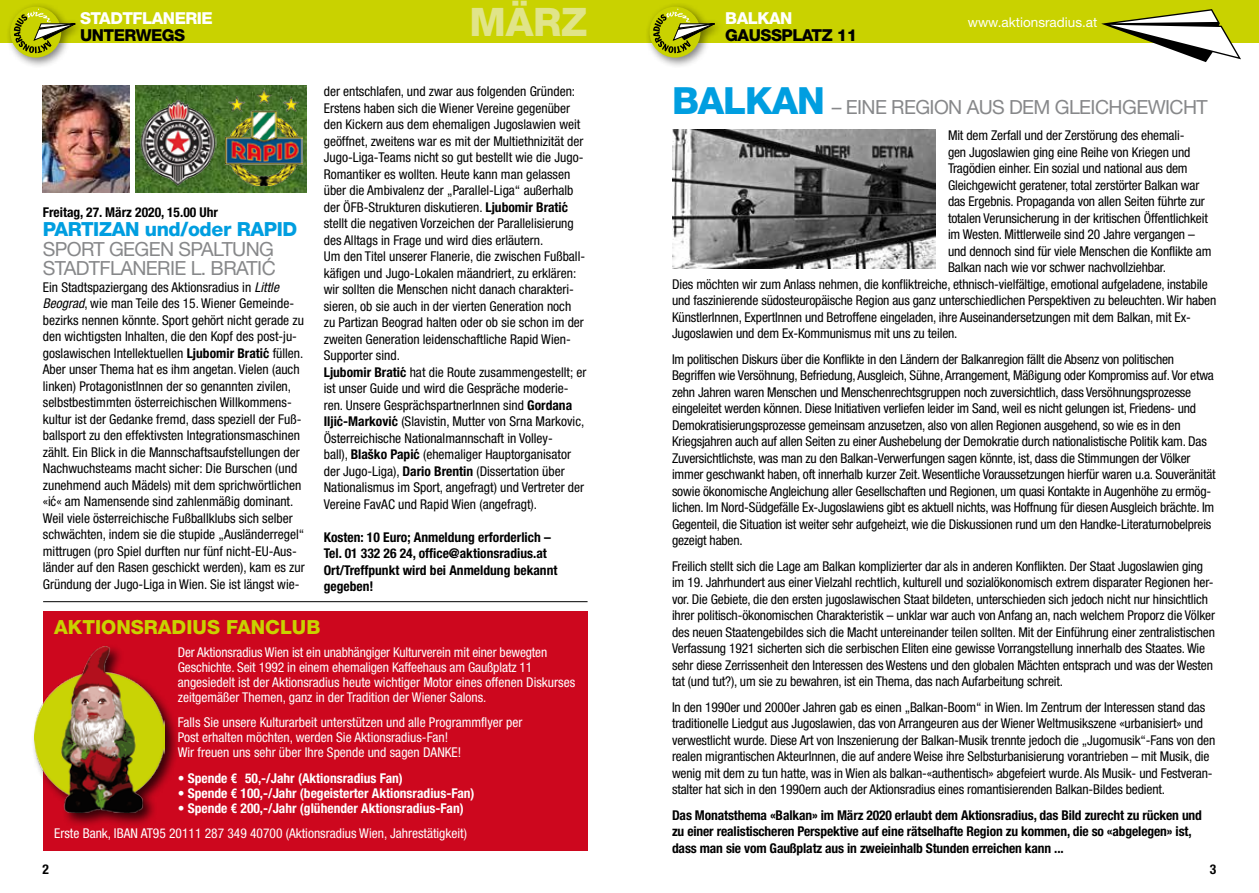
<style>
.page{position:relative;width:1259px;height:893px;background:#fff}
.page>*{position:absolute;margin:0;border:0;box-sizing:border-box;transform-origin:0 0}
.t1{font:800 39.3px "Helvetica Neue";color:#e0e489}
.t2{font:19.5px/19.5px "Helvetica Neue";letter-spacing:-.03em;color:#87888a}
.t3{font:800 19.5px "Helvetica Neue";letter-spacing:-.02em;color:#009ee0}
.t4{font:800 19.5px "Helvetica Neue";color:#c9d200}
.t5{font:800 16.5px "Helvetica Neue";letter-spacing:-.03em;color:#000}
.t6{font:800 16.5px "Helvetica Neue";letter-spacing:-.03em;color:#fff}
.t7{font:condensed 13.5px/16.5px "Helvetica Neue";letter-spacing:-.01em;color:#000}
.t8{font:condensed 13.5px/15px "Helvetica Neue";color:#fff}
.t9{font:700 condensed 13.5px/16.5px "Helvetica Neue";letter-spacing:-.01em;color:#000}
.t10{font:700 condensed 13.5px "Helvetica Neue";color:#fff}
.t11{font:13.5px "Helvetica Neue";color:#fff}
.s1{font-style:italic}
.s2{font-weight:700}
.s3{font-weight:800;font-size:37.5px;color:#009ee0}
</style>
<div class="page">
<div style="left:0;top:0;width:629px;height:43px;background:#c9d200"></div>
<div style="left:6px;top:2px;width:79px;height:66px;background:#000;opacity:.5"></div>
<div style="left:10px;top:7px;width:51px;height:51px;background:#c9d200;border-radius:50%"></div>
<svg style="left:14px;top:9px;width:62px;height:44px"></svg>
<div style="left:629px;top:0;width:630px;height:43px;background:#c9d200"></div>
<svg style="left:1101px;top:9px;width:140px;height:53px"></svg>
<div style="left:645px;top:2px;width:80px;height:66px;background:#000;opacity:.5"></div>
<svg style="left:649px;top:7px;width:51px;height:51px"></svg>
<svg style="left:653px;top:9px;width:62px;height:44px"></svg>
<img style="left:672px;top:130px;width:263px;height:138px">
<div style="left:43px;top:611px;width:544px;height:239px;background:#cd071e"></div>
<img style="left:43px;top:85px;width:86px;height:108px">
<img style="left:136px;top:85px;width:170px;height:108px">
<img style="left:140px;top:96px;width:76px;height:91px">
<img style="left:226px;top:89px;width:76px;height:96px">
<hr style="left:43px;top:601px;width:544px;height:1px;background:#000">
<div style="left:31px;top:643px;width:149px;height:185px;background:#000;opacity:.75"></div>
<img style="left:34px;top:646px;width:131px;height:167px">
<p class="t6" style="left:80px;top:9px;width:134px">STADTFLANERIE</p>
<p class="t5" style="left:80px;top:25px;width:107px">UNTERWEGS</p>
<h1 class="t1" style="left:469px;top:-1px;width:119px">MÄRZ</h1>
<p class="t6" style="left:725px;top:9px;width:69px">BALKAN</p>
<p class="t11" style="left:968px;top:14px;width:131px">www.aktionsradius.at</p>
<p class="t5" style="left:725px;top:25px;width:133px">GAUSSPLATZ 11</p>
<p class="t9" style="left:43px;top:203px;width:177px">Freitag, 27. März 2020, 15.00 Uhr</p>
<h2 class="t3" style="left:43px;top:218px;width:256px">PARTIZAN und/oder RAPID</h2>
<h2 class="t2" style="left:43px;top:239px;width:235px">SPORT GEGEN SPALTUNG<br>STADTFLANERIE L. BRATIC ´</h2>
<p class="t7" style="left:43px;top:279px;width:263px">Ein Stadtspaziergang des Aktionsradius in <span class="s1">Little Beograd</span>, wie man Teile des 15. Wiener Gemeinde&shy;bezirks nennen könnte. Sport gehört nicht gerade zu den wichtigsten Inhalten, die den Kopf des post-ju&shy;goslawischen Intellektuellen <span class="s2">Ljubomir Brati´c</span> füllen.<br>Aber unser Thema hat es ihm angetan. Vielen (auch linken) ProtagonistInnen der so genannten zivilen, selbstbestimmten österreichischen Willkommens&shy;kultur ist der Gedanke fremd, dass speziell der Fuß&shy;ballsport zu den effektivsten Integrationsmaschinen zählt. Ein Blick in die Mannschaftsaufstellungen der Nachwuchsteams macht sicher: Die Burschen (und zunehmend auch Mädels) mit dem sprichwörtlichen «i´c« am Namensende sind zahlenmäßig dominant.<br>Weil viele österreichische Fußballklubs sich selber schwächten, indem sie die stupide „Ausländerregel“ mittrugen (pro Spiel durften nur fünf nicht-EU-Aus&shy;länder auf den Rasen geschickt werden), kam es zur Gründung der Jugo-Liga in Wien. Sie ist längst wie-</p>
<p class="t7" style="left:324px;top:83px;width:264px">der entschlafen, und zwar aus folgenden Gründen:<br>Erstens haben sich die Wiener Vereine gegenüber den Kickern aus dem ehemaligen Jugoslawien weit geöffnet, zweitens war es mit der Multiethnizität der Jugo-Liga-Teams nicht so gut bestellt wie die Jugo-Romantiker es wollten. Heute kann man gelassen über die Ambivalenz der „Parallel-Liga“ außerhalb der ÖFB-Strukturen diskutieren. <span class="s2">Ljubomir Brati´c </span>stellt die negativen Vorzeichen der Parallelisierung des Alltags in Frage und wird dies erläutern.<br>Um den Titel unserer Flanerie, die zwischen Fußball&shy;käfigen und Jugo-Lokalen mäandriert, zu erklären: wir sollten die Menschen nicht danach charakteri&shy;sieren, ob sie auch in der vierten Generation noch<br>zu Partizan Beograd halten oder ob sie schon im der zweiten Generation leidenschaftliche Rapid Wien-Supporter sind.<br><span class="s2">Ljubomir Brati´c</span> hat die Route zusammengestellt; er ist unser Guide und wird die Gespräche moderie&shy;ren. Unsere GesprächspartnerInnen sind <span class="s2">Gordana Ilji´c-Markovi´c</span> (Slavistin, Mutter von Srna Markovic, Österreichische Nationalmannschaft in Volley-<br>ball), <span class="s2">Blaško Papi´c</span> (ehemaliger Hauptorganisator der Jugo-Liga), <span class="s2">Dario Brentin</span> (Dissertation über Nationalismus im Sport, angefragt) und Vertreter der Vereine FavAC und Rapid Wien (angefragt).</p>
<p class="t9" style="left:324px;top:528px;width:235px">Kosten: 10 Euro; Anmeldung erforderlich – Tel. 01 332 26 24, office@aktionsradius.at Ort/Treffpunkt wird bei Anmeldung bekannt gegeben!</p>
<h2 class="t4" style="left:54px;top:616px;width:268px">AKTIONSRADIUS FANCLUB</h2>
<p class="t8" style="left:178px;top:644px;width:399px">Der Aktionsradius Wien ist ein unabhängiger Kulturverein mit einer bewegten Geschichte. Seit 1992 in einem ehemaligen Kaffeehaus am Gaußplatz 11 angesiedelt ist der Aktionsradius heute wichtiger Motor eines offenen Diskurses zeitgemäßer Themen, ganz in der Tradition der Wiener Salons.</p>
<p class="t8" style="left:178px;top:715px;width:346px">Falls Sie unsere Kulturarbeit unterstützen und alle Programmflyer per<br>Post erhalten möchten, werden Sie Aktionsradius-Fan!<br>Wir freuen uns sehr über Ihre Spende und sagen DANKE!</p>
<p class="t10" style="left:178px;top:770px;width:227px">• Spende € 50,-/Jahr (Aktionsradius Fan)</p>
<p class="t10" style="left:178px;top:785px;width:298px">• Spende € 100,-/Jahr (begeisterter Aktionsradius-Fan)</p>
<p class="t10" style="left:178px;top:800px;width:287px">• Spende € 200,-/Jahr (glühender Aktionsradius-Fan)</p>
<p class="t8" style="left:54px;top:826px;width:414px">Erste Bank, IBAN AT95 20111 287 349 40700 (Aktionsradius Wien, Jahrestätigkeit)</p>
<h2 class="t2" style="left:672px;top:97px;width:537px"><span class="s3">BALKAN</span> – EINE REGION AUS DEM GLEICHGEWICHT</h2>
<p class="t7" style="left:948px;top:127px;width:238px">Mit dem Zerfall und der Zerstörung des ehemali-</p>
<p class="t7" style="left:948px;top:144px;width:244px">gen Jugoslawien ging eine Reihe von Kriegen und</p>
<p class="t7" style="left:948px;top:160px;width:241px">Tragödien einher. Ein sozial und national aus dem</p>
<p class="t7" style="left:948px;top:177px;width:253px">Gleichgewicht geratener, total zerstörter Balkan war</p>
<p class="t7" style="left:948px;top:193px;width:258px">das Ergebnis. Propaganda von allen Seiten führte zur</p>
<p class="t7" style="left:948px;top:210px;width:261px">totalen Verunsicherung in der kritischen Öffentlichkeit</p>
<p class="t7" style="left:948px;top:226px;width:248px">im Westen. Mittlerweile sind 20 Jahre vergangen –</p>
<p class="t7" style="left:948px;top:243px;width:265px">und dennoch sind für viele Menschen die Konflikte am</p>
<p class="t7" style="left:948px;top:259px;width:219px">Balkan nach wie vor schwer nachvollziehbar.</p>
<p class="t7" style="left:672px;top:276px;width:537px">Dies möchten wir zum Anlass nehmen, die konfliktreiche, ethnisch-vielfältige, emotional aufgeladene, instabile</p>
<p class="t7" style="left:672px;top:292px;width:546px">und faszinierende südosteuropäische Region aus ganz unterschiedlichen Perspektiven zu beleuchten. Wir haben</p>
<p class="t7" style="left:672px;top:309px;width:520px">KünstlerInnen, ExpertInnen und Betroffene eingeladen, ihre Auseinandersetzungen mit dem Balkan, mit Ex-</p>
<p class="t7" style="left:672px;top:325px;width:287px">Jugoslawien und dem Ex-Kommunismus mit uns zu teilen.</p>
<p class="t7" style="left:672px;top:351px;width:545px">Im politischen Diskurs über die Konflikte in den Ländern der Balkanregion fällt die Absenz von politischen Begriffen wie Versöhnung, Befriedung, Ausgleich, Sühne, Arrangement, Mäßigung oder Kompromiss auf. Vor etwa zehn Jahren waren Menschen und Menschenrechtsgruppen noch zuversichtlich, dass Versöhnungsprozesse eingeleitet werden können. Diese Initiativen verliefen leider im Sand, weil es nicht gelungen ist, Friedens- und Demokratisierungsprozesse gemeinsam anzusetzen, also von allen Regionen ausgehend, so wie es in den Kriegsjahren auch auf allen Seiten zu einer Aushebelung der Demokratie durch nationalistische Politik kam. Das Zuversichtlichste, was man zu den Balkan-Verwerfungen sagen könnte, ist, dass die Stimmungen der Völker immer geschwankt haben, oft innerhalb kurzer Zeit. Wesentliche Voraussetzungen hierfür waren u.a. Souveränität sowie ökonomische Angleichung aller Gesellschaften und Regionen, um quasi Kontakte in Augenhöhe zu ermög&shy;lichen. Im Nord-Südgefälle Ex-Jugoslawiens gibt es aktuell nichts, was Hoffnung für diesen Ausgleich brächte. Im Gegenteil, die Situation ist weiter sehr aufgeheizt, wie die Diskussionen rund um den Handke-Literaturnobelpreis gezeigt haben.</p>
<p class="t7" style="left:672px;top:558px;width:544px">Freilich stellt sich die Lage am Balkan komplizierter dar als in anderen Konflikten. Der Staat Jugoslawien ging im 19. Jahrhundert aus einer Vielzahl rechtlich, kulturell und sozialökonomisch extrem disparater Regionen her&shy;vor. Die Gebiete, die den ersten jugoslawischen Staat bildeten, unterschieden sich jedoch nicht nur hinsichtlich ihrer politisch-ökonomischen Charakteristik – unklar war auch von Anfang an, nach welchem Proporz die Völker des neuen Staatengebildes sich die Macht untereinander teilen sollten. Mit der Einführung einer zentralistischen Verfassung 1921 sicherten sich die serbischen Eliten eine gewisse Vorrangstellung innerhalb des Staates. Wie sehr diese Zerrissenheit den Interessen des Westens und den globalen Mächten entsprach und was der Westen tat (und tut?), um sie zu bewahren, ist ein Thema, das nach Aufarbeitung schreit.</p>
<p class="t7" style="left:672px;top:699px;width:545px">In den 1990er und 2000er Jahren gab es einen „Balkan-Boom“ in Wien. Im Zentrum der Interessen stand das traditionelle Liedgut aus Jugoslawien, das von Arrangeuren aus der Wiener Weltmusikszene «urbanisiert» und verwestlicht wurde. Diese Art von Inszenierung der Balkan-Musik trennte jedoch die „Jugomusik“-Fans von den realen migrantischen AkteurInnen, die auf andere Weise ihre Selbsturbanisierung vorantrieben – mit Musik, die wenig mit dem zu tun hatte, was in Wien als balkan-«authentisch» abgefeiert wurde. Als Musik- und Festveran&shy;stalter hat sich in den 1990ern auch der Aktionsradius eines romantisierenden Balkan-Bildes bedient.</p>
<p class="t9" style="left:672px;top:806px;width:531px">Das Monatsthema «Balkan» im März 2020 erlaubt dem Aktionsradius, das Bild zurecht zu rücken und zu einer realistischeren Perspektive auf eine rätselhafte Region zu kommen, die so «abgelegen» ist, dass man sie vom Gaußplatz aus in zweieinhalb Stunden erreichen kann ...</p>
<p class="t9" style="left:43px;top:860px;width:8px">2</p>
<p class="t9" style="left:1210px;top:860px;width:8px">3</p>
</div>
